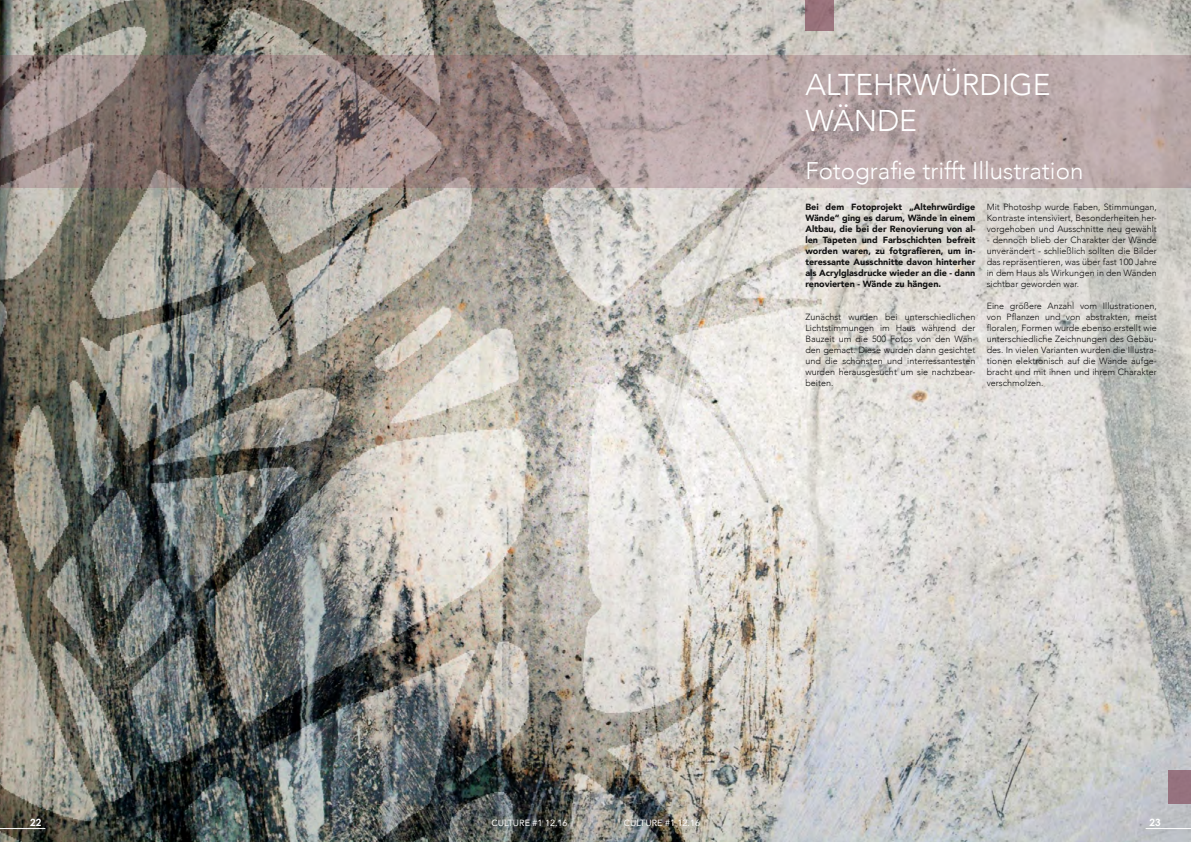
<style>
.page{position:relative;width:1191px;height:842px;background:#fff}
.page>*{position:absolute;margin:0;border:0;box-sizing:border-box;transform-origin:0 0}
.t1{font:300 30px/36px "Avenir";color:#fff}
.t2{font:300 24px "Avenir";color:#fff}
.t3{font:700 10px "Century Gothic";color:#fff}
.t4{font:300 9px/11px "Avenir";color:#121212;text-align:justify}
.t5{font:900 9px/11px "Avenir";color:#121212;text-align:justify}
.t6{font:9px "Avenir";color:#fff}
</style>
<div class="page">
<img style="left:0;top:0;width:1191px;height:842px">
<svg style="left:0;top:56px;width:1191px;height:132px;background:#a39191"></svg>
<div style="left:1168px;top:771px;width:23px;height:33px;background:#96727e"></div>
<div style="left:805px;top:0;width:28px;height:30px;background:#98727b"></div>
<hr style="left:0;top:828px;width:45px;height:1px;background:#fff">
<hr style="left:1145px;top:828px;width:46px;height:1px;background:#fff">
<h1 class="t1" style="left:805px;top:67px;width:247px">ALTEHRWÜRDIGE<br>WÄNDE</h1>
<h2 class="t2" style="left:805px;top:157px;width:279px">Fotografie trifft Illustration</h2>
<p class="t5" style="left:805px;top:201px;width:172px">Bei dem Fotoprojekt „Altehrwürdige Wände“ ging es darum, Wände in einem Altbau, die bei der Renovierung von al&shy;len Tapeten und Farbschichten befreit worden waren, zu fotgrafieren, um in&shy;teressante Ausschnitte davon hinterher als Acrylglasdrucke wieder an die - dann renovierten - Wände zu hängen.</p>
<p class="t4" style="left:805px;top:311px;width:172px">Zunächst wurden bei unterschiedlichen Lichtstimmungen im Haus während der Bauzeit um die 500 Fotos von den Wän&shy;den gemact. Diese wurden dann gesichtet und die schönsten und interressantesten wurden herausgesucht um sie nachzbear&shy;beiten.</p>
<p class="t4" style="left:986px;top:201px;width:172px">Mit Photoshp wurde Faben, Stimmungan, Kontraste intensiviert, Besonderheiten her&shy;vorgehoben und Ausschnitte neu gewählt</p>
<p class="t4" style="left:986px;top:234px;width:172px">- dennoch blieb der Charakter der Wände unverändert - schließlich sollten die Bilder das repräsentieren, was über fast 100 Jahre in dem Haus als Wirkungen in den Wänden sichtbar geworden war.</p>
<p class="t4" style="left:986px;top:300px;width:172px">Eine größere Anzahl vom Illustrationen, von Pflanzen und von abstrakten, meist floralen, Formen wurde ebenso erstellt wie unterschiedliche Zeichnungen des Gebäu&shy;des. In vielen Varianten wurden die Illustra&shy;tionen elektronisch auf die Wände aufge&shy;bracht und mit ihnen und ihrem Charakter verschmolzen.</p>
<p class="t3" style="left:30px;top:816px;width:13px">22</p>
<p class="t3" style="left:1149px;top:816px;width:13px">23</p>
<p class="t6" style="left:491px;top:815px;width:78px">CULTURE #1 12.16</p>
<p class="t6" style="left:624px;top:815px;width:78px">CULTURE #1 12.16</p>
</div>
